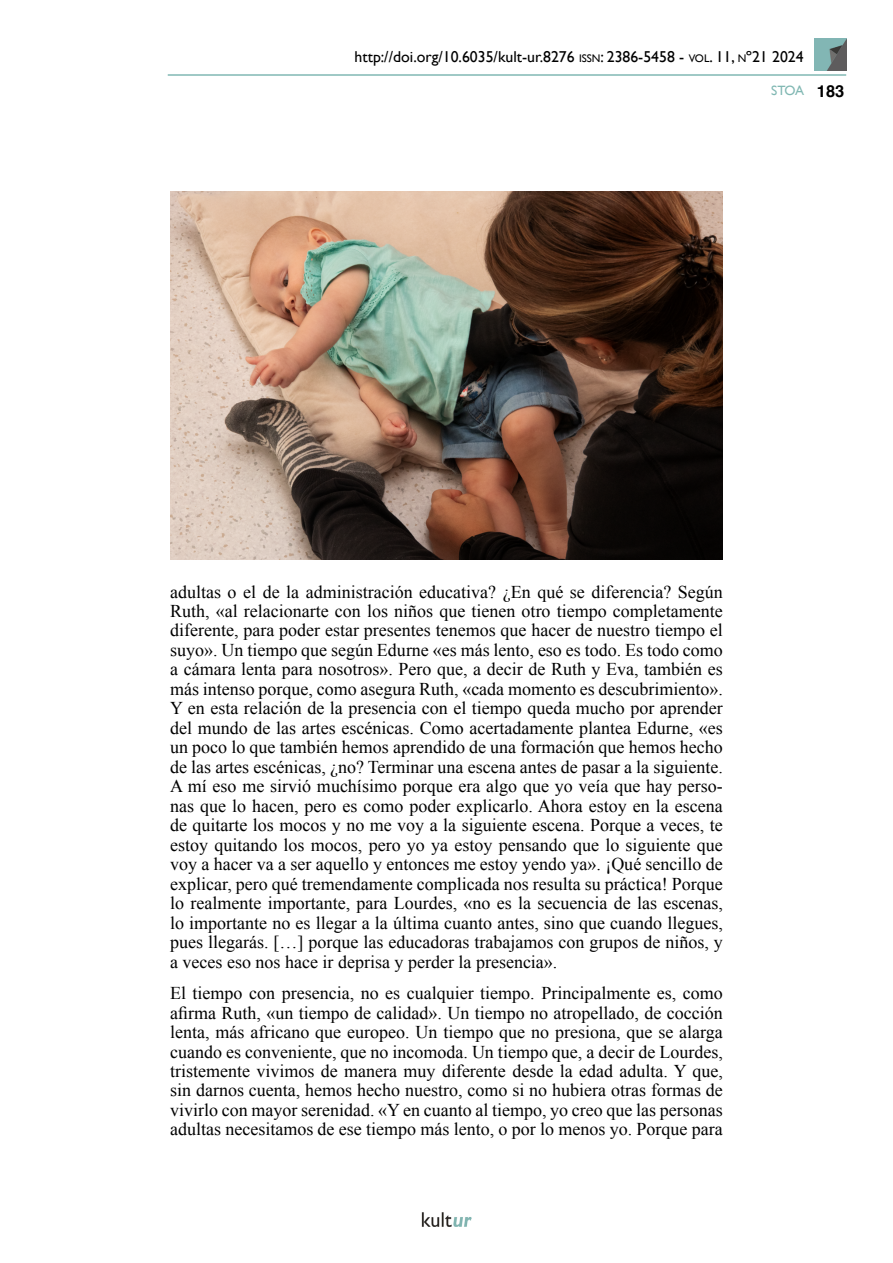
<style>
.page{position:relative;width:893px;height:1263px;background:#fff}
.page>*{position:absolute;margin:0;border:0;box-sizing:border-box;transform-origin:0 0}
.TEXTO_BASE{font:18px/19.5px "Times New Roman";color:#000;text-align:justify}
.t1{font:15.75px "Gill Sans";color:#000}
.t2{font:13.5px "Gill Sans";color:#81b8b3}
.s1{font-size:10.95px}
.s2{font-style:inherit}
.s3{font-family:"Helvetica";font-weight:700;font-size:16.5px;color:#000}
</style>
<div class="page">
<hr style="left:168px;top:74px;width:678px;height:2px;background:#81b8b3">
<img style="left:814px;top:39px;width:32px;height:31px">
<img style="left:421px;top:1212px;width:51px;height:14px">
<img style="left:170px;top:191px;width:553px;height:368px">
<p class="t1" style="left:355px;top:47px;width:451px">http://doi.org/10.6035/kult-ur.8276 <span class="s1">ISSN</span>: 2386-5458 - <span class="s1">VOL</span><span class="s2">. 11,</span> <span class="s1">N</span><span class="s2">º21 2024</span></p>
<p class="t2" style="left:771px;top:83px;width:75px">STOA <span class="s3">183</span></p>
<p class="TEXTO_BASE" style="left:170px;top:581px;width:554px">adultas o el de la administración educativa? ¿En qué se diferencia? Según Ruth, «al relacionarte con los niños que tienen otro tiempo completamente diferente, para poder estar presentes tenemos que hacer de nuestro tiempo el suyo». Un tiempo que según Edurne «es más lento, eso es todo. Es todo como a cámara lenta para nosotros». Pero que, a decir de Ruth y Eva, también es más intenso porque, como asegura Ruth, «cada momento es descubrimiento».<br>Y en esta relación de la presencia con el tiempo queda mucho por aprender del mundo de las artes escénicas. Como acertadamente plantea Edurne, «es un poco lo que también hemos aprendido de una formación que hemos hecho de las artes escénicas, ¿no? Terminar una escena antes de pasar a la siguiente.<br>A mí eso me sirvió muchísimo porque era algo que yo veía que hay perso&shy;nas que lo hacen, pero es como poder explicarlo. Ahora estoy en la escena de quitarte los mocos y no me voy a la siguiente escena. Porque a veces, te estoy quitando los mocos, pero yo ya estoy pensando que lo siguiente que voy a hacer va a ser aquello y entonces me estoy yendo ya». ¡Qué sencillo de explicar, pero qué tremendamente complicada nos resulta su práctica! Porque lo realmente importante, para Lourdes, «no es la secuencia de las escenas, lo importante no es llegar a la última cuanto antes, sino que cuando llegues, pues llegarás. […] porque las educadoras trabajamos con grupos de niños, y a veces eso nos hace ir deprisa y perder la presencia».</p>
<p class="TEXTO_BASE" style="left:170px;top:983px;width:554px">El tiempo con presencia, no es cualquier tiempo. Principalmente es, como afirma Ruth, «un tiempo de calidad». Un tiempo no atropellado, de cocción lenta, más africano que europeo. Un tiempo que no presiona, que se alarga cuando es conveniente, que no incomoda. Un tiempo que, a decir de Lourdes, tristemente vivimos de manera muy diferente desde la edad adulta. Y que, sin darnos cuenta, hemos hecho nuestro, como si no hubiera otras formas de vivirlo con mayor serenidad. «Y en cuanto al tiempo, yo creo que las personas adultas necesitamos de ese tiempo más lento, o por lo menos yo. Porque para</p>
</div>
